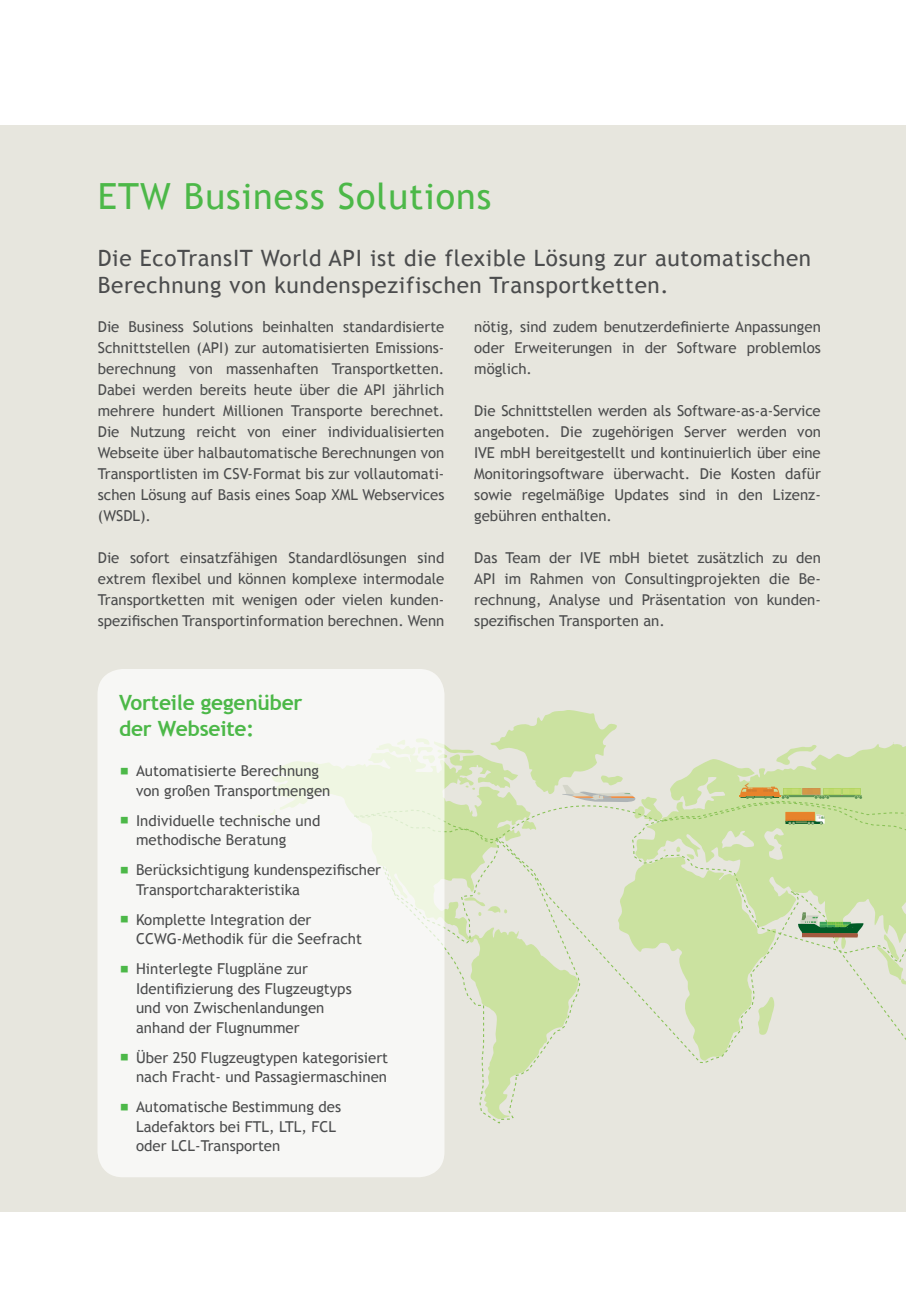
<style>
.page{position:relative;width:906px;height:1289px;background:#fff}
.page>*{position:absolute;margin:0;border:0;box-sizing:border-box;transform-origin:0 0}
.t1{font:36px "Trebuchet MS";letter-spacing:.03em;color:#4cb848}
.MS_Seitenzahl_links{font:22.5px/27px "Trebuchet MS";letter-spacing:.03em;color:#4b4c4d}
.t2{font:700 21px/25.5px "Trebuchet MS";letter-spacing:-.01em;color:#4cb848}
.t3{font:15px/21px "Trebuchet MS";color:#4b4c4d}
.s1{font-weight:700;font-size:30px;color:#4cb848}
</style>
<div class="page">
<div style="left:0;top:125px;width:906px;height:1087px;background:#e7e6de"></div>
<svg style="left:444px;top:709px;width:462px;height:69px"></svg>
<svg style="left:444px;top:1075px;width:75px;height:49px"></svg>
<svg style="left:444px;top:778px;width:462px;height:297px"></svg>
<svg style="left:97px;top:669px;width:347px;height:508px;background:#f6f6f3"></svg>
<p class="t1" style="left:98px;top:175px;width:395px">ETW Business Solutions</p>
<p class="MS_Seitenzahl_links" style="left:98px;top:245px;width:715px">Die EcoTransIT World API ist die flexible Lösung zur automatischen<br>Berechnung von kundenspezifischen Transportketten.</p>
<p class="t3" style="left:98px;top:316px;width:348px;text-align:justify">Die Business Solutions beinhalten standardisierte Schnittstellen (API) zur automatisierten Emissions&shy;berechnung von massenhaften Transportketten.<br>Dabei werden bereits heute über die API jährlich mehrere hundert Millionen Transporte berechnet.<br>Die Nutzung reicht von einer individualisierten Webseite über halbautomatische Berechnungen von Transportlisten im CSV-Format bis zur vollautomati&shy;schen Lösung auf Basis eines Soap XML Webservices (WSDL).</p>
<p class="t3" style="left:98px;top:547px;width:348px;text-align:justify">Die sofort einsatzfähigen Standardlösungen sind extrem flexibel und können komplexe intermodale Transportketten mit wenigen oder vielen kunden&shy;spezifischen Transportinformation berechnen. Wenn</p>
<p class="t3" style="left:474px;top:316px;width:348px;text-align:justify">nötig, sind zudem benutzerdefinierte Anpassungen oder Erweiterungen in der Software problemlos möglich.</p>
<p class="t3" style="left:474px;top:400px;width:348px;text-align:justify">Die Schnittstellen werden als Software-as-a-Service angeboten. Die zugehörigen Server werden von IVE mbH bereitgestellt und kontinuierlich über eine Monitoringsoftware überwacht. Die Kosten dafür sowie regelmäßige Updates sind in den Lizenz&shy;gebühren enthalten.</p>
<p class="t3" style="left:474px;top:547px;width:348px;text-align:justify">Das Team der IVE mbH bietet zusätzlich zu den API im Rahmen von Consultingprojekten die Be&shy;rechnung, Analyse und Präsentation von kunden&shy;spezifischen Transporten an.</p>
<p class="t2" style="left:119px;top:690px;width:185px">Vorteile gegenüber der Webseite:</p>
<p class="t3" style="left:136px;top:761px;width:196px;line-height:19.5px;text-indent:-17px"><span class="s1">▪</span> Automatisierte Berechnung von großen Transportmengen</p>
<p class="t3" style="left:136px;top:810px;width:186px;line-height:19.5px;text-indent:-17px"><span class="s1">▪</span> Individuelle technische und methodische Beratung</p>
<p class="t3" style="left:136px;top:860px;width:246px;line-height:19.5px;text-indent:-17px"><span class="s1">▪</span> Berücksichtigung kundenspezifischer<br>Transportcharakteristika</p>
<p class="t3" style="left:136px;top:909px;width:227px;line-height:19.5px;text-indent:-17px"><span class="s1">▪</span> Komplette Integration der<br>CCWG-Methodik für die Seefracht</p>
<p class="t3" style="left:136px;top:959px;width:217px;line-height:19.5px;text-indent:-17px"><span class="s1">▪</span> Hinterlegte Flugpläne zur<br>Identifizierung des Flugzeugtyps und von Zwischenlandungen anhand der Flugnummer</p>
<p class="t3" style="left:119px;top:1047px;width:270px;line-height:19.5px;text-align:right"><span class="s1">▪</span> Über 250 Flugzeugtypen kategorisiert nach Fracht- und Passagiermaschinen</p>
<p class="t3" style="left:136px;top:1097px;width:206px;line-height:19.5px;text-indent:-17px"><span class="s1">▪</span> Automatische Bestimmung des<br>Ladefaktors bei FTL, LTL, FCL oder LCL-Transporten</p>
</div>
